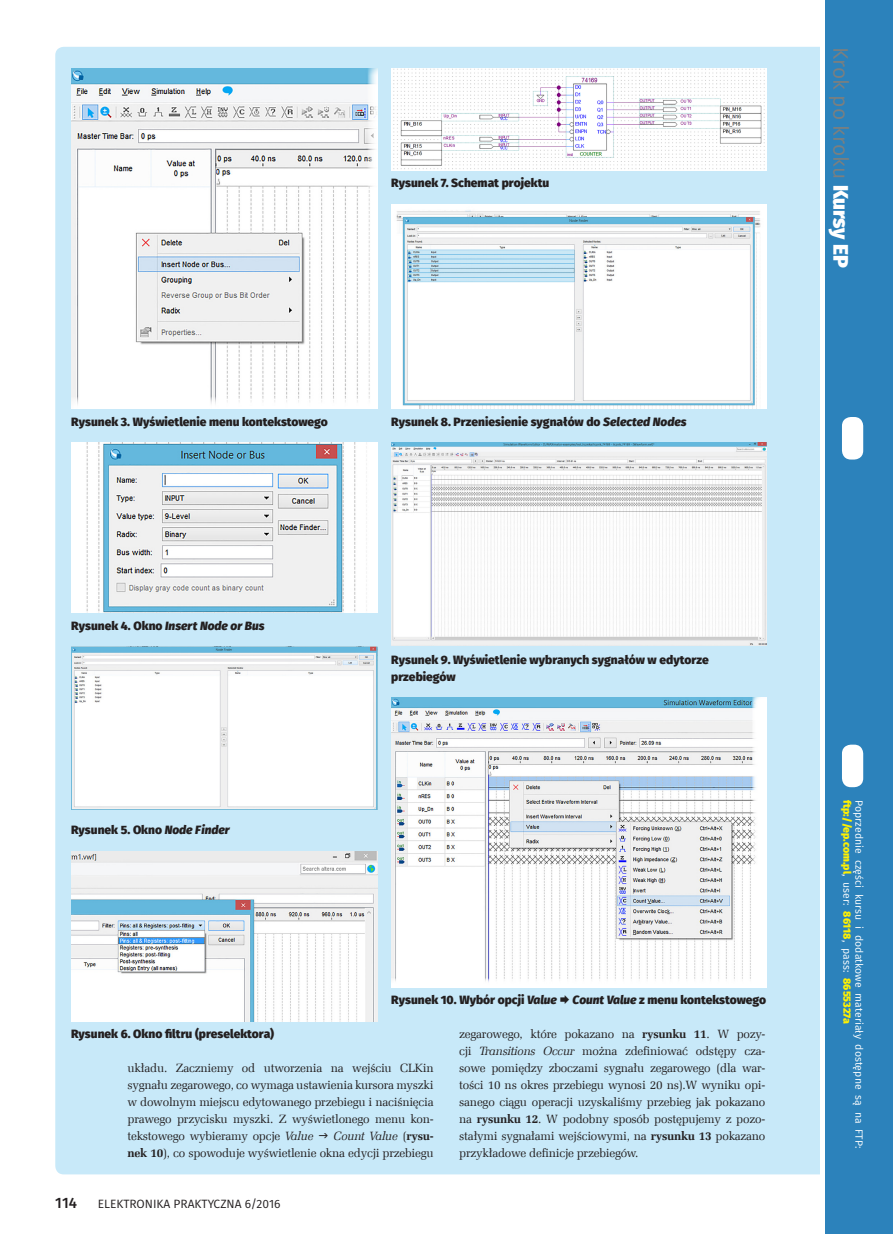
<style>
.page{position:relative;width:893px;height:1234px;background:#fff}
.page>*{position:absolute;margin:0;border:0;box-sizing:border-box;transform-origin:0 0}
.t1{font:21px "Fira Sans";color:#7c7f7f}
.t2{font:500 15px "Fira Sans";color:#231f20}
._1_Body{font:12px/17px "Zapf Ellipt EU";letter-spacing:-.02em;color:#231f20;text-align:justify}
._4_Podpis{font:800 12px/17px "Fira Sans";color:#231f20}
._4_Podpis-2{font:italic 800 12px "Fira Sans";color:#231f20}
.t3{font:12px "Fira Sans";color:#231f20}
.t4{font:10.5px "Fira Sans";letter-spacing:.005em;color:#fff}
.t5{font:800 10.5px "Fira Sans";letter-spacing:.005em;color:#fff101}
.s1{font-style:italic}
.s2{font-weight:800;color:#fff}
.s3{font-style:normal}
.s4{font-weight:700}
.s5{font-weight:400;color:#fff}
</style>
<div class="page">
<div style="left:55px;top:47px;width:778px;height:1127px;background:#c8e9f9;border-radius:9px"></div>
<div style="left:825px;top:0;width:68px;height:1233px;background:#2c82bb"></div>
<div style="left:842px;top:417px;width:21px;height:42px;background:#fff;border-radius:9px"></div>
<div style="left:842px;top:744px;width:21px;height:43px;background:#fff;border-radius:9px"></div>
<hr style="left:821px;top:0;width:4px;height:1233px;background:#fff">
<img style="left:71px;top:68px;width:307px;height:340px">
<img style="left:71px;top:442px;width:307px;height:170px">
<img style="left:71px;top:646px;width:306px;height:163px">
<img style="left:71px;top:851px;width:306px;height:169px">
<img style="left:391px;top:68px;width:375px;height:102px">
<img style="left:391px;top:204px;width:375px;height:204px">
<img style="left:391px;top:442px;width:375px;height:203px">
<img style="left:391px;top:697px;width:375px;height:289px">
<p class="_4_Podpis" style="left:391px;top:174px;width:160px">Rysunek 7. Schemat projektu</p>
<p class="_4_Podpis" style="left:71px;top:413px;width:258px">Rysunek 3. Wyświetlenie menu kontekstowego</p>
<p class="_4_Podpis" style="left:391px;top:413px;width:297px">Rysunek 8. Przeniesienie sygnałów do <span class="s1">Selected Nodes</span></p>
<h1 class="t1" style="left:855px;top:47px;width:223px;rotate:90deg">Krok po kroku <span class="s2">Kursy EP</span></h1>
<p class="_4_Podpis-2" style="left:71px;top:617px;width:195px"><span class="s3">Rysunek 4. Okno</span> Insert Node or Bus</p>
<p class="_4_Podpis" style="left:71px;top:821px;width:160px">Rysunek 5. Okno <span class="s1">Node Finder</span></p>
<p class="_4_Podpis" style="left:391px;top:651px;width:319px">Rysunek 9. Wyświetlenie wybranych sygnałów w edytorze przebiegów</p>
<p class="_4_Podpis" style="left:391px;top:991px;width:167px">Rysunek 10. Wybór opcji <span class="s1">Value</span></p>
<p class="_4_Podpis" style="left:573px;top:991px;width:195px"><span class="s1">Count Value</span> z menu kontekstowego</p>
<p class="_4_Podpis" style="left:71px;top:1025px;width:205px">Rysunek 6. Okno filtru (preselektora)</p>
<p class="_1_Body" style="left:128px;top:1059px;width:308px">układu. Zaczniemy od utworzenia na wejściu CLKin sygnału zegarowego, co wymaga ustawienia kursora myszki w dowolnym miejscu edytowanego przebiegu i naciśnięcia prawego przycisku myszki. Z wyświetlonego menu kon&shy;tekstowego wybieramy opcje <span class="s1">Value</span></p>
<p class="_1_Body" style="left:128px;top:1127px;width:308px;text-align:right"><span class="s1">Count Value</span> (<span class="s4">rysu-<br>nek 10</span>), co spowoduje wyświetlenie okna edycji przebiegu</p>
<p class="t2" style="left:55px;top:1192px;width:23px">114</p>
<p class="t3" style="left:98px;top:1195px;width:184px">ELEKTRONIKA PRAKTYCZNA 6/2016</p>
<p class="_1_Body" style="left:459px;top:1025px;width:308px">zegarowego, które pokazano na <span class="s4">rysunku 11</span>. W pozy&shy;cji <span class="s1">Transitions Occur</span> można zdefiniować odstępy cza&shy;sowe pomiędzy zboczami sygnału zegarowego (dla war&shy;tości 10 ns okres przebiegu wynosi 20 ns).W wyniku opi&shy;sanego ciągu operacji uzyskaliśmy przebieg jak pokazano na <span class="s4">rysunku 12</span>. W podobny sposób postępujemy z pozo&shy;stałymi sygnałami wejściowymi, na <span class="s4">rysunku 13</span> pokazano przykładowe definicje przebiegów.</p>
<p class="t5" style="left:854px;top:799px;width:226px;rotate:90deg">ftp://ep.com.pl<span class="s5">, user:</span> 86118<span class="s5">, pass:</span> 8655327a</p>
<p class="t4" style="left:866px;top:799px;width:350px;rotate:90deg">Poprzednie części kursu i dodatkowe materiały dostępne są na FTP:</p>
</div>
